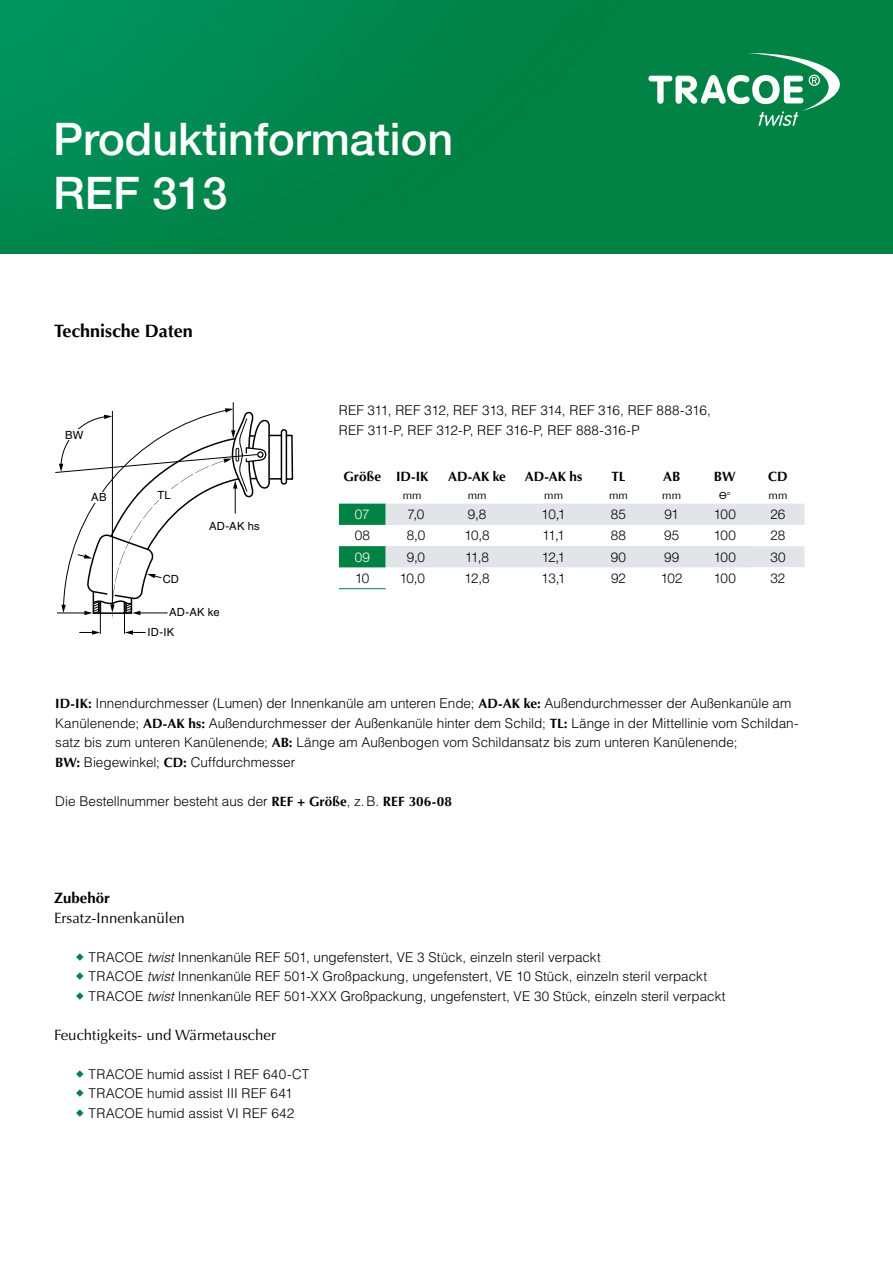
<style>
.page{position:relative;width:893px;height:1263px;background:#fff}
.page>*{position:absolute;margin:0;border:0;box-sizing:border-box;transform-origin:0 0}
.t1{font:500 45px/54px "Helvetica Neue LT Pro";color:#fff}
.Allgemein_-_Head{font:700 18px "Optima LT Std";color:#000}
.Produkt_-_Head{font:15px/19.5px "Optima LT Std";color:#000}
.Produkt_-_Copy_Aufzä{font:300 13.5px/19.5px "Helvetica LT Std";color:#000}
.Produkt_-_Head-2{font:300 13.5px/19.5px "Helvetica LT Std";color:#000}
.Tabelle{font:300 13.5px "Helvetica Neue LT Pro";letter-spacing:-.015em;color:#000}
.Produkt_-_Copy_Aufzä-2{font:700 13.5px "Optima LT Std";letter-spacing:-.005em;color:#000}
.Tabelle-2{font:300 13.5px "Helvetica Neue LT Pro";color:#fff}
.Produkt_-_Copy_Aufzä-3{font:11.25px "Helvetica LT Std";letter-spacing:.015em;color:#000}
.Produkt_-_Copy_Aufzä-4{font:11.25px "Optima LT Std";letter-spacing:.005em;color:#000}
.Produkt_-_Head-3{font:11.25px "Helvetica LT Std";color:#000}
.t2{font:9.75px "Helvetica LT Std";color:#000}
.s1{font-family:"Optima LT Std";font-weight:700}
.s2{font-weight:700}
.s3{font-style:italic}
</style>
<div class="page">
<img style="left:0;top:0;width:893px;height:253px">
<svg style="left:648px;top:53px;width:192px;height:73px"></svg>
<svg style="left:339px;top:503px;width:465px;height:1px"></svg>
<svg style="left:339px;top:504px;width:465px;height:64px"></svg>
<hr style="left:339px;top:588px;width:47px;height:1px;background:#008244">
<hr style="left:233px;top:402px;width:1px;height:30px;background:#000">
<svg style="left:55px;top:408px;width:239px;height:227px"></svg>
<div style="left:90px;top:492px;width:18px;height:10px;background:#fff"></div>
<div style="left:156px;top:490px;width:16px;height:10px;background:#fff"></div>
<div style="left:64px;top:430px;width:21px;height:10px;background:#fff"></div>
<div style="left:169px;top:608px;width:51px;height:8px;background:#fff"></div>
<div style="left:209px;top:521px;width:51px;height:9px;background:#fff"></div>
<div style="left:148px;top:628px;width:26px;height:8px;background:#fff"></div>
<p class="t1" style="left:53px;top:112px;width:402px">Produktinformation<br>REF 313</p>
<p class="Allgemein_-_Head" style="left:54px;top:321px;width:140px">Technische Daten</p>
<p class="Produkt_-_Copy_Aufzä-3" style="left:65px;top:428px;width:20px">BW</p>
<p class="Produkt_-_Copy_Aufzä-3" style="left:91px;top:491px;width:17px">AB</p>
<p class="Produkt_-_Copy_Aufzä-3" style="left:158px;top:488px;width:15px">TL</p>
<p class="Produkt_-_Head-3" style="left:163px;top:572px;width:18px">CD</p>
<p class="Produkt_-_Copy_Aufzä-3" style="left:209px;top:519px;width:52px">AD-AK hs</p>
<p class="Produkt_-_Copy_Aufzä-3" style="left:169px;top:606px;width:52px">AD-AK ke</p>
<p class="Produkt_-_Copy_Aufzä-3" style="left:148px;top:626px;width:28px">ID-IK</p>
<p class="Produkt_-_Copy_Aufzä" style="left:339px;top:401px;width:373px">REF 311, REF 312, REF 313, REF 314, REF 316, REF 888-316,<br>REF 311-P, REF 312-P, REF 316-P, REF 888-316-P</p>
<p class="Produkt_-_Copy_Aufzä-2" style="left:343px;top:468px;width:39px">Größe</p>
<p class="Produkt_-_Copy_Aufzä-2" style="left:396px;top:468px;width:34px">ID-IK</p>
<p class="Produkt_-_Copy_Aufzä-2" style="left:448px;top:468px;width:59px">AD-AK ke</p>
<p class="Produkt_-_Copy_Aufzä-2" style="left:525px;top:468px;width:59px">AD-AK hs</p>
<p class="Produkt_-_Copy_Aufzä-2" style="left:611px;top:468px;width:16px">TL</p>
<p class="Produkt_-_Copy_Aufzä-2" style="left:663px;top:468px;width:19px">AB</p>
<p class="Produkt_-_Copy_Aufzä-2" style="left:714px;top:468px;width:23px">BW</p>
<p class="Produkt_-_Copy_Aufzä-2" style="left:768px;top:468px;width:21px">CD</p>
<p class="Produkt_-_Copy_Aufzä-4" style="left:403px;top:489px;width:20px">mm</p>
<p class="Produkt_-_Copy_Aufzä-4" style="left:468px;top:489px;width:20px">mm</p>
<p class="Produkt_-_Copy_Aufzä-4" style="left:544px;top:489px;width:20px">mm</p>
<p class="Produkt_-_Copy_Aufzä-4" style="left:609px;top:489px;width:20px">mm</p>
<p class="Produkt_-_Copy_Aufzä-4" style="left:662px;top:489px;width:20px">mm</p>
<p class="t2" style="left:719px;top:489px;width:13px">Ѳ°</p>
<p class="Produkt_-_Copy_Aufzä-4" style="left:768px;top:489px;width:20px">mm</p>
<p class="Tabelle-2" style="left:355px;top:506px;width:16px">07</p>
<p class="Tabelle" style="left:408px;top:506px;width:18px">7,0</p>
<p class="Tabelle" style="left:468px;top:506px;width:20px">9,8</p>
<p class="Tabelle" style="left:542px;top:506px;width:26px">10,1</p>
<p class="Tabelle" style="left:611px;top:506px;width:17px">85</p>
<p class="Tabelle" style="left:664px;top:506px;width:16px">91</p>
<p class="Tabelle" style="left:714px;top:506px;width:24px">100</p>
<p class="Tabelle" style="left:770px;top:506px;width:16px">26</p>
<p class="Tabelle" style="left:355px;top:527px;width:17px">08</p>
<p class="Tabelle" style="left:407px;top:527px;width:20px">8,0</p>
<p class="Tabelle" style="left:464px;top:527px;width:27px">10,8</p>
<p class="Tabelle" style="left:542px;top:527px;width:24px">11,1</p>
<p class="Tabelle" style="left:611px;top:527px;width:17px">88</p>
<p class="Tabelle" style="left:664px;top:527px;width:17px">95</p>
<p class="Tabelle" style="left:714px;top:527px;width:24px">100</p>
<p class="Tabelle" style="left:771px;top:527px;width:16px">28</p>
<p class="Tabelle-2" style="left:355px;top:548px;width:17px">09</p>
<p class="Tabelle" style="left:407px;top:548px;width:20px">9,0</p>
<p class="Tabelle" style="left:465px;top:548px;width:25px">11,8</p>
<p class="Tabelle" style="left:542px;top:548px;width:25px">12,1</p>
<p class="Tabelle" style="left:611px;top:548px;width:17px">90</p>
<p class="Tabelle" style="left:664px;top:548px;width:17px">99</p>
<p class="Tabelle" style="left:714px;top:548px;width:24px">100</p>
<p class="Tabelle" style="left:770px;top:548px;width:17px">30</p>
<p class="Tabelle" style="left:355px;top:570px;width:16px">10</p>
<p class="Tabelle" style="left:400px;top:570px;width:27px">10,0</p>
<p class="Tabelle" style="left:465px;top:570px;width:26px">12,8</p>
<p class="Tabelle" style="left:542px;top:570px;width:25px">13,1</p>
<p class="Tabelle" style="left:611px;top:570px;width:16px">92</p>
<p class="Tabelle" style="left:661px;top:570px;width:23px">102</p>
<p class="Tabelle" style="left:714px;top:570px;width:24px">100</p>
<p class="Tabelle" style="left:770px;top:570px;width:16px">32</p>
<p class="Produkt_-_Copy_Aufzä" style="left:55px;top:693px;width:745px"><span class="s1">ID-IK:</span> Innendurchmesser (Lumen) der Innenkanüle am unteren Ende; <span class="s1">AD-AK ke:</span> Außendurchmesser der Außenkanüle am Kanülenende; <span class="s1">AD-AK hs:</span> Außendurchmesser der Außenkanüle hinter dem Schild; <span class="s1">TL:</span> Länge in der Mittellinie vom Schildan&shy;satz bis zum unteren Kanülenende; <span class="s1">AB:</span> Länge am Außenbogen vom Schildansatz bis zum unteren Kanülenende;<br><span class="s1">BW:</span> Biegewinkel; <span class="s1">CD:</span> Cuffdurchmesser</p>
<p class="Produkt_-_Copy_Aufzä" style="left:55px;top:791px;width:398px">Die Bestellnummer besteht aus der <span class="s1">REF + Größe</span>, z.B. <span class="s1">REF 306-08</span></p>
<p class="Produkt_-_Head" style="left:54px;top:888px;width:132px"><span class="s2">Zubehör<br></span>Ersatz-Innenkanülen</p>
<p class="Produkt_-_Head-2" style="left:89px;top:947px;width:638px">TRACOE <span class="s3">twist</span> Innenkanüle REF 501, ungefenstert, VE 3 Stück, einzeln steril verpackt<br>TRACOE <span class="s3">twist</span> Innenkanüle REF 501-X Großpackung, ungefenstert, VE 10 Stück, einzeln steril verpackt<br>TRACOE <span class="s3">twist</span> Innenkanüle REF 501-XXX Großpackung, ungefenstert, VE 30 Stück, einzeln steril verpackt</p>
<p class="Produkt_-_Head" style="left:54px;top:1025px;width:224px">Feuchtigkeits- und Wärmetauscher</p>
<p class="Produkt_-_Head-2" style="left:89px;top:1064px;width:222px">TRACOE humid assist I REF 640-CT<br>TRACOE humid assist III REF 641<br>TRACOE humid assist VI REF 642</p>
</div>
